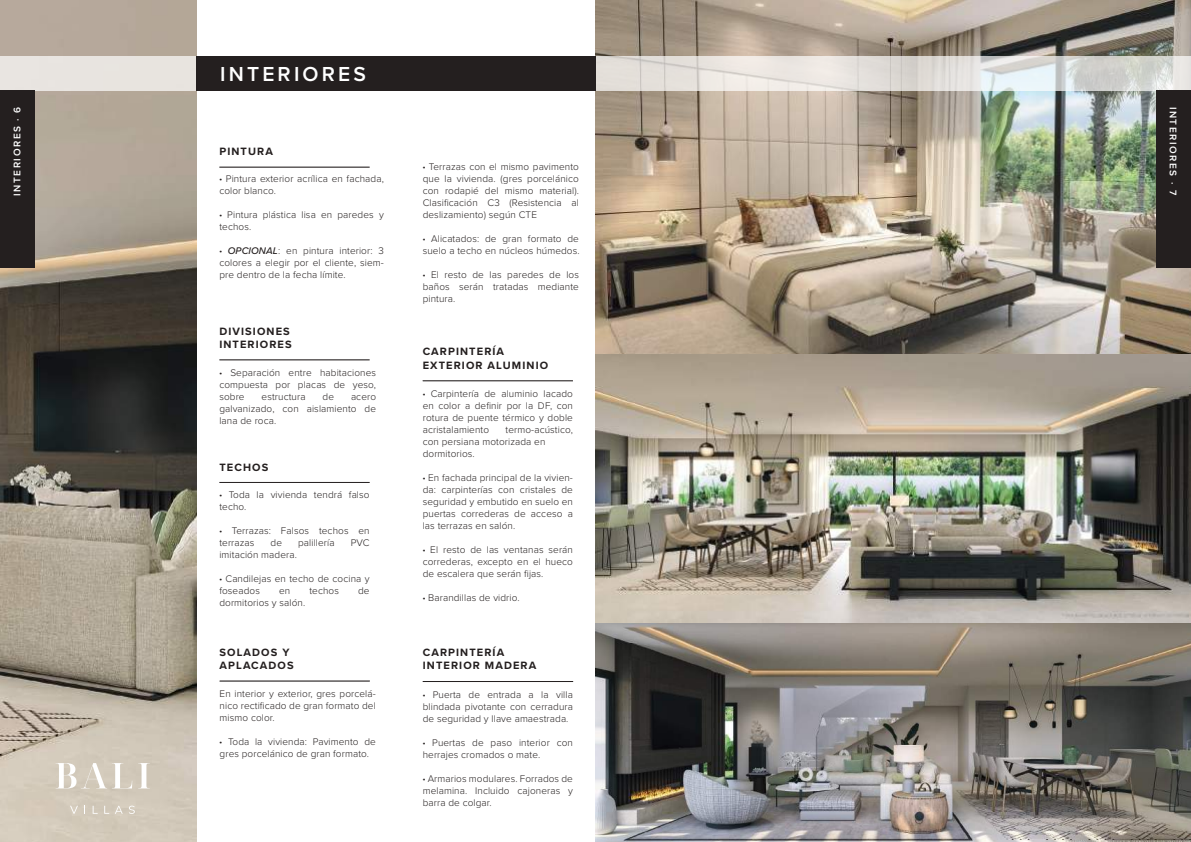
<style>
.page{position:relative;width:1191px;height:842px;background:#fff}
.page>*{position:absolute;margin:0;border:0;box-sizing:border-box;transform-origin:0 0}
.t1{font:600 21px "Proxima Nova";letter-spacing:.15em;color:#fff}
.t2{font:700 11px/13.2px "Proxima Nova";letter-spacing:.1em;color:#241f1f}
.t3{font:300 10px/12px "Proxima Nova";letter-spacing:.01em;color:#241f1f;text-align:justify}
.t4{font:600 10px "Proxima Nova";letter-spacing:.15em;color:#fff}
.s1{font-family:"Proxima Nova Extrabld";font-weight:400}
.s2{font-weight:500;font-style:italic}
</style>
<div class="page">
<img style="left:595px;top:0;width:596px;height:355px">
<img style="left:595px;top:355px;width:596px;height:487px">
<img style="left:0;top:0;width:196px;height:842px">
<svg style="left:0;top:56px;width:1191px;height:34px;background:#e2e0dc"></svg>
<div style="left:196px;top:56px;width:399px;height:34px;background:#241f1f"></div>
<div style="left:0;top:90px;width:34px;height:178px;background:#241f1f"></div>
<div style="left:1156px;top:90px;width:35px;height:178px;background:#241f1f"></div>
<svg style="left:56px;top:763px;width:76px;height:25px"></svg>
<svg style="left:138px;top:763px;width:12px;height:25px"></svg>
<svg style="left:70px;top:806px;width:8px;height:8px"></svg>
<svg style="left:93px;top:806px;width:5px;height:8px"></svg>
<svg style="left:104px;top:806px;width:5px;height:8px"></svg>
<svg style="left:115px;top:806px;width:8px;height:8px"></svg>
<svg style="left:129px;top:806px;width:6px;height:8px"></svg>
<hr style="left:219px;top:167px;width:151px;height:1px;background:#241f1f">
<hr style="left:423px;top:681px;width:150px;height:1px;background:#241f1f">
<hr style="left:219px;top:482px;width:151px;height:1px;background:#241f1f">
<hr style="left:423px;top:381px;width:150px;height:1px;background:#241f1f">
<hr style="left:219px;top:360px;width:151px;height:1px;background:#241f1f">
<hr style="left:220px;top:681px;width:150px;height:1px;background:#241f1f">
<h1 class="t1" style="left:220px;top:58px;width:147px">INTERIORES</h1>
<p class="t4" style="left:10px;top:196px;width:90px;rotate:-90deg">INTERIORES · 6</p>
<p class="t4" style="left:1180px;top:107px;width:90px;rotate:90deg">INTERIORES · 7</p>
<p class="t2" style="left:219px;top:144px;width:55px">PINTURA</p>
<p class="t3" style="left:423px;top:160px;width:158px"><span class="s1">·</span> Terrazas con el mismo pavimento que la vivienda. (gres porcelánico con rodapié del mismo material).<br>Clasificación C3 (Resistencia al deslizamiento) según CTE</p>
<p class="t3" style="left:423px;top:232px;width:158px"><span class="s1">·</span> Alicatados: de gran formato de suelo a techo en núcleos húmedos.</p>
<p class="t3" style="left:423px;top:268px;width:158px"><span class="s1">·</span> El resto de las paredes de los baños serán tratadas mediante pintura.</p>
<p class="t3" style="left:219px;top:173px;width:166px"><span class="s1">·</span> Pintura exterior acrílica en fachada, color blanco.</p>
<p class="t3" style="left:219px;top:209px;width:166px"><span class="s1">·</span> Pintura plástica lisa en paredes y techos.</p>
<p class="t3" style="left:219px;top:245px;width:166px"><span class="s1">·</span> <span class="s2">OPCIONAL</span>: en pintura interior: 3 colores a elegir por el cliente, siem&shy;pre dentro de la fecha límite.</p>
<p class="t2" style="left:219px;top:324px;width:74px">DIVISIONES<br>INTERIORES</p>
<p class="t3" style="left:219px;top:366px;width:158px"><span class="s1">·</span> Separación entre habitaciones compuesta por placas de yeso, sobre</p>
<p class="t3" style="left:262px;top:390px;width:45px">estructura</p>
<p class="t3" style="left:322px;top:390px;width:13px">de</p>
<p class="t3" style="left:219px;top:390px;width:158px;text-indent:132px">acero galvanizado, con aislamiento de lana de roca.</p>
<p class="t2" style="left:219px;top:461px;width:50px">TECHOS</p>
<p class="t3" style="left:219px;top:488px;width:152px"><span class="s1">·</span> Toda la vivienda tendrá falso techo.</p>
<p class="t3" style="left:219px;top:524px;width:152px"><span class="s1">·</span> Terrazas: Falsos techos en terrazas</p>
<p class="t3" style="left:271px;top:536px;width:13px">de</p>
<p class="t3" style="left:298px;top:536px;width:38px">palillería</p>
<p class="t3" style="left:351px;top:536px;width:20px">PVC</p>
<p class="t3" style="left:219px;top:548px;width:79px">imitación madera.</p>
<p class="t3" style="left:219px;top:572px;width:152px"><span class="s1">·</span> Candilejas en techo de cocina y foseados</p>
<p class="t3" style="left:279px;top:584px;width:13px">en</p>
<p class="t3" style="left:309px;top:584px;width:31px">techos</p>
<p class="t3" style="left:358px;top:584px;width:13px">de</p>
<p class="t3" style="left:219px;top:596px;width:87px">dormitorios y salón.</p>
<p class="t2" style="left:219px;top:645px;width:76px">SOLADOS Y<br>APLACADOS</p>
<p class="t3" style="left:220px;top:687px;width:158px">En interior y exterior, gres porcelá&shy;nico rectificado de gran formato del mismo color.</p>
<p class="t3" style="left:220px;top:735px;width:158px"><span class="s1">·</span> Toda la vivienda: Pavimento de gres porcelánico de gran formato.</p>
<p class="t2" style="left:423px;top:345px;width:127px">CARPINTERÍA<br>EXTERIOR ALUMINIO</p>
<p class="t3" style="left:423px;top:387px;width:152px"><span class="s1">·</span> Carpintería de aluminio lacado en color a definir por la DF, con rotura de puente térmico y doble acristalamiento</p>
<p class="t3" style="left:423px;top:423px;width:152px;text-align:left;text-indent:83px">termo-acústico, con persiana motorizada en dormitorios.</p>
<p class="t3" style="left:423px;top:471px;width:152px"><span class="s1">·</span> En fachada principal de la vivien&shy;da: carpinterías con cristales de seguridad y embutido en suelo en puertas correderas de acceso a las terrazas en salón.</p>
<p class="t3" style="left:423px;top:543px;width:152px"><span class="s1">·</span> El resto de las ventanas serán correderas, excepto en el hueco de escalera que serán fijas.</p>
<p class="t3" style="left:423px;top:591px;width:98px"><span class="s1">·</span> Barandillas de vidrio.</p>
<p class="t2" style="left:423px;top:645px;width:115px">CARPINTERÍA<br>INTERIOR MADERA</p>
<p class="t3" style="left:423px;top:688px;width:152px"><span class="s1">·</span> Puerta de entrada a la villa blindada pivotante con cerradura de seguridad y llave amaestrada.</p>
<p class="t3" style="left:423px;top:736px;width:152px"><span class="s1">·</span> Puertas de paso interior con herrajes cromados o mate.</p>
<p class="t3" style="left:423px;top:772px;width:152px"><span class="s1">·</span> Armarios modulares. Forrados de melamina. Incluido cajoneras y barra de colgar.</p>
</div>
